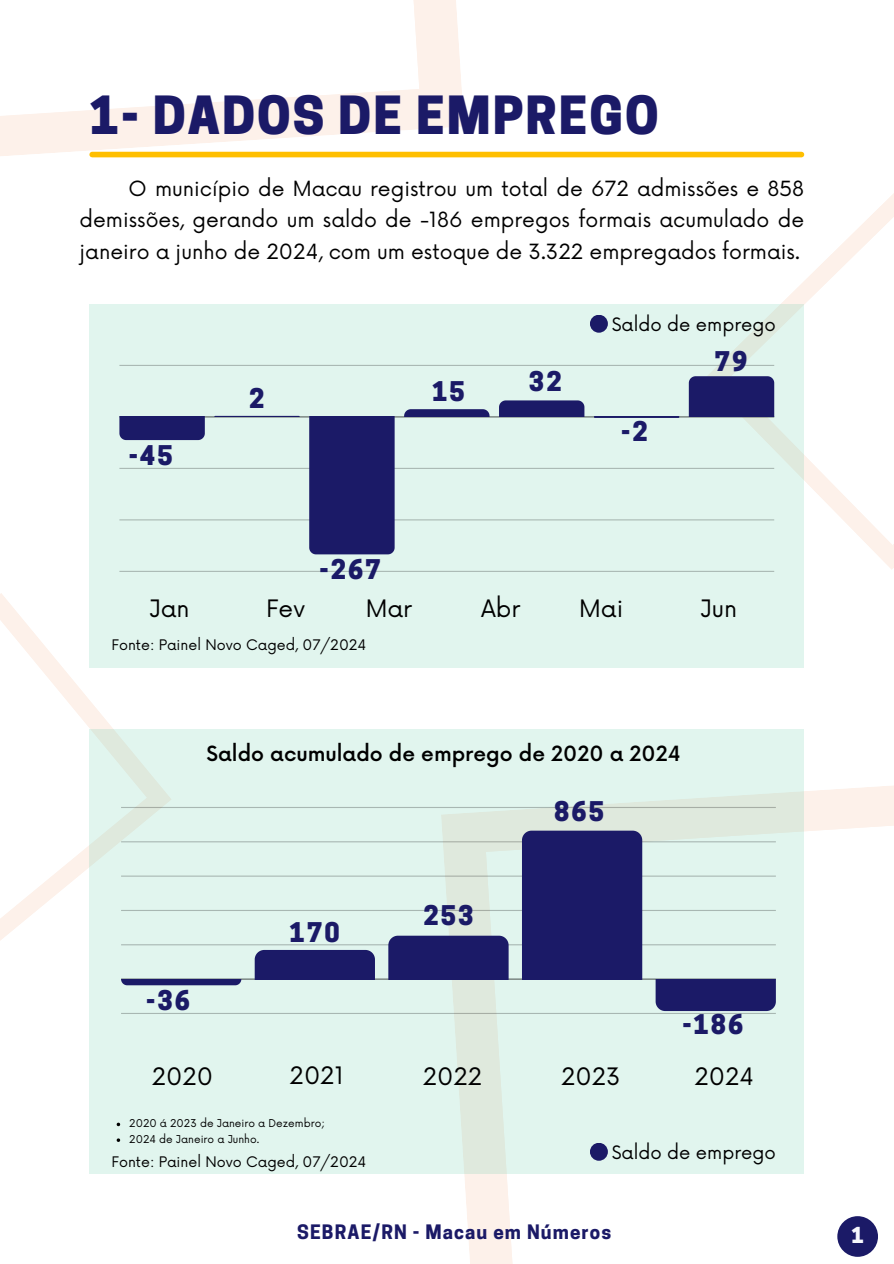
<style>
.page{position:relative;width:894px;height:1264px;background:#fff}
.page>*{position:absolute;margin:0;border:0;box-sizing:border-box;transform-origin:0 0}
.t1{font:800 49.35px "Cooper Hewitt";letter-spacing:.04em;color:#1b1a67}
.t2{font:800 25.5px "Cooper Hewitt";letter-spacing:.08em;color:#1b1a67}
.t3{font:23.4px "Now";color:#000}
.t4{font:800 20.7px "Cooper Hewitt";color:#f7f8fd}
.t5{font:20.4px/31.5px "Now";color:#000;text-align:justify}
.t6{font:500 20.4px "Now";color:#000}
.t7{font:700 18.75px "Cooper Hewitt";letter-spacing:.06em;color:#1b1a67}
.t8{font:18px "Now";color:#000}
.t9{font:14.25px "Now";color:#000}
.t10{font:10.5px "Now";color:#000}
</style>
<div class="page">
<svg style="left:0;top:593px;width:172px;height:75px"></svg>
<svg style="left:0;top:617px;width:147px;height:324px"></svg>
<svg style="left:868px;top:194px;width:25px;height:376px"></svg>
<svg style="left:781px;top:216px;width:112px;height:329px"></svg>
<svg style="left:464px;top:774px;width:429px;height:489px;fill:#fdf1ea"></svg>
<svg style="left:485px;top:816px;width:408px;height:447px"></svg>
<svg style="left:0;top:0;width:464px;height:158px;fill:#fdf1ea"></svg>
<svg style="left:0;top:0;width:419px;height:124px"></svg>
<div style="left:837px;top:1216px;width:40px;height:40px;background:#1b1a67;border-radius:50%"></div>
<div style="left:92px;top:152px;width:709px;height:5px;background:#ffbf00"></div>
<div style="left:89px;top:304px;width:715px;height:363px;background:#e1f5ee"></div>
<hr style="left:119px;top:571px;width:655px;height:1px;background:#acbbb6">
<hr style="left:119px;top:519px;width:655px;height:1px;background:#bbccc6">
<hr style="left:119px;top:468px;width:655px;height:1px;background:#abbab5">
<hr style="left:119px;top:416px;width:655px;height:1px;background:#000;opacity:.6">
<hr style="left:119px;top:365px;width:655px;height:1px;background:#aab9b4">
<div style="left:119px;top:417px;width:86px;height:23px;background:#1b1a67"></div>
<svg style="left:214px;top:416px;width:85px;height:1px"></svg>
<div style="left:309px;top:417px;width:85px;height:137px;background:#1b1a67"></div>
<svg style="left:404px;top:409px;width:85px;height:8px"></svg>
<svg style="left:499px;top:400px;width:85px;height:17px"></svg>
<svg style="left:593px;top:417px;width:86px;height:1px"></svg>
<div style="left:688px;top:376px;width:86px;height:41px;background:#1b1a67"></div>
<div style="left:589px;top:315px;width:18px;height:18px;background:#1b1a67;border-radius:50%"></div>
<svg style="left:89px;top:729px;width:714px;height:445px;background:#e0f3eb"></svg>
<hr style="left:121px;top:1012px;width:654px;height:2px;background:#000;opacity:.25">
<hr style="left:121px;top:978px;width:654px;height:1px;background:#a5b4af">
<hr style="left:121px;top:944px;width:654px;height:1px;background:#b5c5c0">
<hr style="left:121px;top:909px;width:654px;height:2px;background:#000;opacity:.25">
<hr style="left:121px;top:875px;width:654px;height:1px;background:#000;opacity:.25">
<hr style="left:121px;top:841px;width:654px;height:1px;background:#000;opacity:.25">
<hr style="left:121px;top:807px;width:654px;height:1px;background:#000;opacity:.25">
<svg style="left:121px;top:979px;width:120px;height:6px"></svg>
<div style="left:254px;top:949px;width:121px;height:30px;background:#1b1a67"></div>
<div style="left:388px;top:935px;width:120px;height:44px;background:#1b1a67"></div>
<div style="left:522px;top:830px;width:120px;height:149px;background:#1b1a67"></div>
<div style="left:655px;top:979px;width:120px;height:32px;background:#1b1a67"></div>
<div style="left:589px;top:1142px;width:18px;height:18px;background:#1b1a67;border-radius:50%"></div>
<svg style="left:117px;top:1122px;width:3px;height:4px"></svg>
<h6 class="t1" style="left:89px;top:97px;width:570px">1- DADOS DE EMPREGO</h6>
<p class="t5" style="left:80px;top:174px;width:726px;text-indent:49px">O município de Macau registrou um total de 672 admissões e 858 demissões, gerando um saldo de -186 empregos formais acumulado de janeiro a junho de 2024, com um estoque de 3.322 empregados formais.</p>
<p class="t2" style="left:129px;top:446px;width:45px">-45</p>
<h2 class="t2" style="left:249px;top:389px;width:17px">2</h2>
<h3 class="t2" style="left:432px;top:382px;width:34px">15</h3>
<h3 class="t2" style="left:529px;top:372px;width:34px">32</h3>
<h2 class="t8" style="left:611px;top:314px;width:166px">Saldo de emprego</h2>
<p class="t2" style="left:621px;top:422px;width:28px">-2</p>
<h4 class="t2" style="left:714px;top:352px;width:34px">79</h4>
<p class="t3" style="left:149px;top:595px;width:42px">Jan</p>
<p class="t3" style="left:266px;top:595px;width:40px">Fev</p>
<h3 class="t2" style="left:319px;top:560px;width:63px">-267</h3>
<h2 class="t3" style="left:365px;top:595px;width:48px">Mar</h2>
<h3 class="t3" style="left:481px;top:595px;width:41px">Abr</h3>
<h3 class="t9" style="left:111px;top:637px;width:256px">Fonte: Painel Novo Caged, 07/2024</h3>
<h3 class="t3" style="left:579px;top:595px;width:45px">Mai</h3>
<h4 class="t3" style="left:700px;top:595px;width:38px">Jun</h4>
<p class="t6" style="left:206px;top:742px;width:475px">Saldo acumulado de emprego de 2020 a 2024</p>
<h2 class="t2" style="left:146px;top:990px;width:45px">-36</h2>
<h2 class="t2" style="left:289px;top:922px;width:51px">170</h2>
<h2 class="t3" style="left:152px;top:1063px;width:63px">2020</h2>
<h2 class="t3" style="left:289px;top:1062px;width:55px">2021</h2>
<p class="t10" style="left:129px;top:1117px;width:197px">2020 á 2023 de Janeiro a Dezembro;</p>
<p class="t10" style="left:129px;top:1133px;width:131px">2024 de Janeiro a Junho.</p>
<h3 class="t9" style="left:111px;top:1154px;width:256px">Fonte: Painel Novo Caged, 07/2024</h3>
<h3 class="t2" style="left:423px;top:905px;width:51px">253</h3>
<h3 class="t2" style="left:554px;top:802px;width:51px">865</h3>
<h3 class="t3" style="left:422px;top:1063px;width:61px">2022</h3>
<h3 class="t3" style="left:561px;top:1063px;width:61px">2023</h3>
<h6 class="t2" style="left:682px;top:1014px;width:63px">-186</h6>
<p class="t3" style="left:694px;top:1063px;width:61px">2024</p>
<h2 class="t8" style="left:611px;top:1142px;width:166px">Saldo de emprego</h2>
<h5 class="t7" style="left:297px;top:1225px;width:315px">SEBRAE/RN - Macau em Números</h5>
<h1 class="t4" style="left:851px;top:1227px;width:14px">1</h1>
</div>
